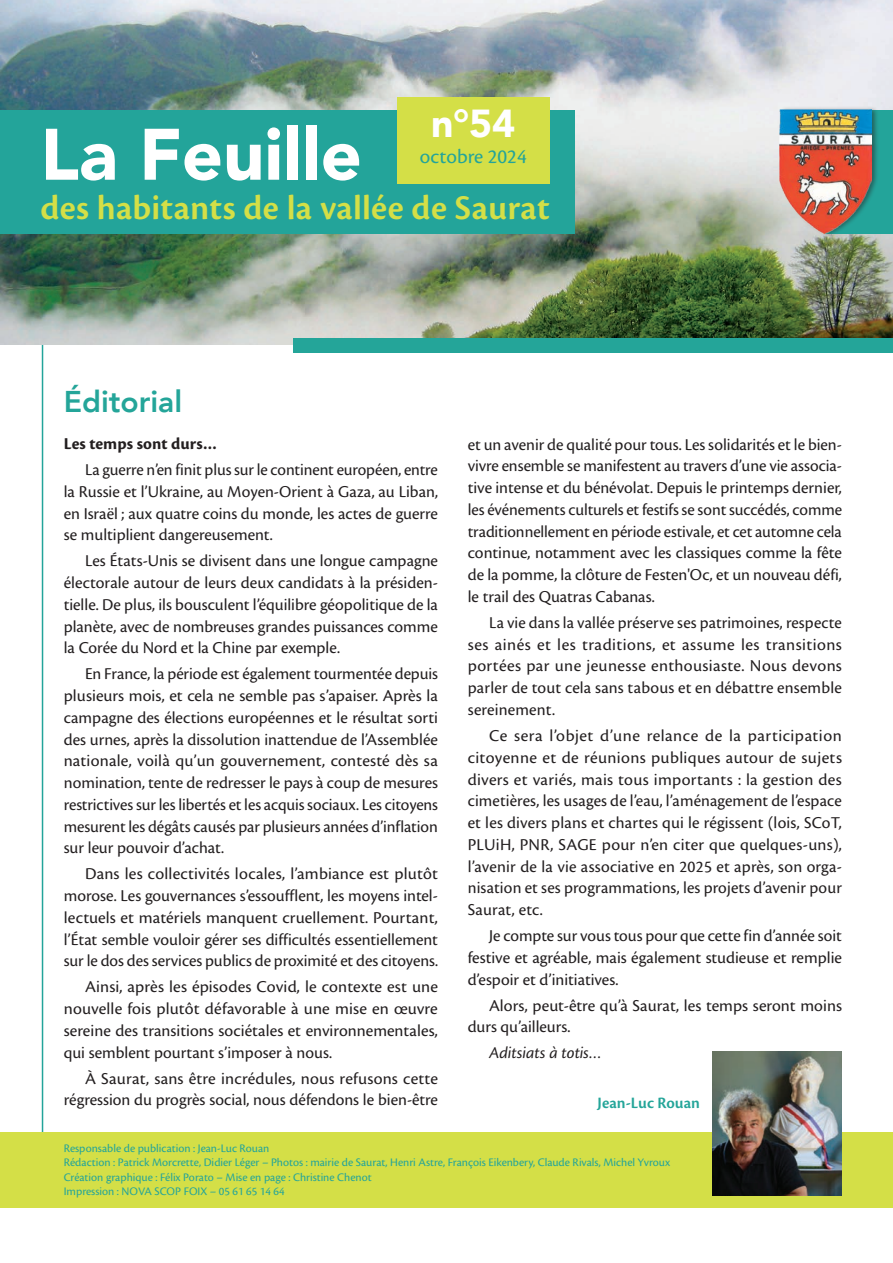
<style>
.page{position:relative;width:893px;height:1263px;background:#fff}
.page>*{position:absolute;margin:0;border:0;box-sizing:border-box;transform-origin:0 0}
.t1{font:900 72px "Avenir";color:#fff}
.t2{font:900 39px "Avenir";color:#fff}
.t3{font:600 36px "Cronos Pro";letter-spacing:.005em;color:#d4df47}
.t4{font:800 30px "Avenir";color:#24a599}
.t5{font:21px "Cronos Pro";color:#23a49a}
.t6{font:17.25px/21.8px "Cronos Pro";color:#231f20;text-align:justify}
.t7{font:700 17.25px "Cronos Pro";color:#231f20}
.t8{font:italic 17.25px "Cronos Pro";color:#231f20}
.t9{font:600 16.5px "Cronos Pro";color:#24a599}
.t10{font:12px/14.2px "Cronos Pro";color:#23a49a}
</style>
<div class="page">
<hr style="left:42px;top:344px;width:1px;height:849px;background:#23a49a">
<div style="left:0;top:1132px;width:893px;height:76px;background:#d4df47"></div>
<img style="left:713px;top:1051px;width:129px;height:144px">
<img style="left:0;top:0;width:893px;height:344px">
<div style="left:293px;top:338px;width:600px;height:15px;background:#24a599"></div>
<div style="left:825px;top:111px;width:68px;height:123px;background:#23a49a"></div>
<div style="left:779px;top:106px;width:101px;height:132px;background:#231f20;opacity:.5"></div>
<img style="left:779px;top:110px;width:92px;height:123px">
<div style="left:0;top:111px;width:574px;height:123px;background:#23a49a"></div>
<div style="left:397px;top:97px;width:153px;height:87px;background:#d4df47"></div>
<h2 class="t2" style="left:431px;top:90px;width:86px">n°54</h2>
<p class="t5" style="left:420px;top:144px;width:108px">octobre 2024</p>
<h1 class="t1" style="left:40px;top:93px;width:323px">La Feuille</h1>
<h3 class="t3" style="left:40px;top:187px;width:511px">des habitants de la vallée de Saurat</h3>
<h3 class="t4" style="left:64px;top:379px;width:120px">Éditorial</h3>
<p class="t7" style="left:64px;top:434px;width:155px">Les temps sont durs…</p>
<p class="t6" style="left:64px;top:459px;width:376px;text-indent:21px">La guerre n’en finit plus sur le continent européen, entre la Russie et l’Ukraine, au Moyen-Orient à Gaza, au Liban, en Israël ; aux quatre coins du monde, les actes de guerre se multiplient dangereusement.</p>
<p class="t6" style="left:64px;top:550px;width:376px;text-indent:21px">Les États-Unis se divisent dans une longue campagne électorale autour de leurs deux candidats à la présiden&shy;tielle. De plus, ils bousculent l’équilibre géopolitique de la planète, avec de nombreuses grandes puissances comme la Corée du Nord et la Chine par exemple.</p>
<p class="t6" style="left:64px;top:663px;width:376px;text-indent:21px">En France, la période est également tourmentée depuis plusieurs mois, et cela ne semble pas s’apaiser. Après la campagne des élections européennes et le résultat sorti des urnes, après la dissolution inattendue de l’Assemblée nationale, voilà qu’un gouvernement, contesté dès sa nomination, tente de redresser le pays à coup de mesures restrictives sur les libertés et les acquis sociaux. Les citoyens mesurent les dégâts causés par plusieurs années d’inflation sur leur pouvoir d’achat.</p>
<p class="t6" style="left:64px;top:863px;width:376px;text-indent:21px">Dans les collectivités locales, l’ambiance est plutôt morose. Les gouvernances s’essoufflent, les moyens intel&shy;lectuels et matériels manquent cruellement. Pourtant, l’État semble vouloir gérer ses difficultés essentiellement sur le dos des services publics de proximité et des citoyens.</p>
<p class="t6" style="left:64px;top:976px;width:376px;text-indent:21px">Ainsi, après les épisodes Covid, le contexte est une nouvelle fois plutôt défavorable à une mise en œuvre sereine des transitions sociétales et environnementales, qui semblent pourtant s’imposer à nous.</p>
<p class="t6" style="left:64px;top:1067px;width:376px;text-align:right">À Saurat, sans être incrédules, nous refusons cette régression du progrès social, nous défendons le bien-être</p>
<p class="t6" style="left:468px;top:433px;width:376px">et un avenir de qualité pour tous. Les solidarités et le bien&shy;vivre ensemble se manifestent au travers d’une vie associa&shy;tive intense et du bénévolat. Depuis le printemps dernier, les événements culturels et festifs se sont succédés, comme traditionnellement en période estivale, et cet automne cela continue, notamment avec les classiques comme la fête de la pomme, la clôture de Festen'Oc, et un nouveau défi, le trail des Quatras Cabanas.</p>
<p class="t6" style="left:468px;top:612px;width:376px;text-indent:21px">La vie dans la vallée préserve ses patrimoines, respecte ses ainés et les traditions, et assume les transitions portées par une jeunesse enthousiaste. Nous devons parler de tout cela sans tabous et en débattre ensemble sereinement.</p>
<p class="t6" style="left:468px;top:725px;width:376px;text-indent:21px">Ce sera l’objet d’une relance de la participation citoyenne et de réunions publiques autour de sujets divers et variés, mais tous importants : la gestion des cimetières, les usages de l’eau, l’aménagement de l’espace et les divers plans et chartes qui le régissent (lois, SCoT, PLUiH, PNR, SAGE pour n’en citer que quelques-uns), l’avenir de la vie associative en 2025 et après, son orga&shy;nisation et ses programmations, les projets d’avenir pour Saurat, etc.</p>
<p class="t6" style="left:468px;top:925px;width:376px;text-indent:21px">Je compte sur vous tous pour que cette fin d’année soit festive et agréable, mais également studieuse et remplie d’espoir et d’initiatives.</p>
<p class="t6" style="left:468px;top:994px;width:376px;text-indent:21px">Alors, peut-être qu’à Saurat, les temps seront moins durs qu’ailleurs.</p>
<p class="t8" style="left:489px;top:1043px;width:114px">Aditsiats à totis…</p>
<p class="t9" style="left:598px;top:1093px;width:104px">Jean-Luc Rouan</p>
<p class="t10" style="left:64px;top:1141px;width:608px">Responsable de publication : Jean-Luc Rouan<br>Rédaction : Patrick Morcrette, Didier Léger – Photos : mairie de Saurat, Henri Astre, François Eikenbery, Claude Rivals, Michel Yvroux Création graphique : Félix Porato – Mise en page : Christine Chenot<br>Impression : NOVA SCOP FOIX – 05 61 65 14 64</p>
</div>
